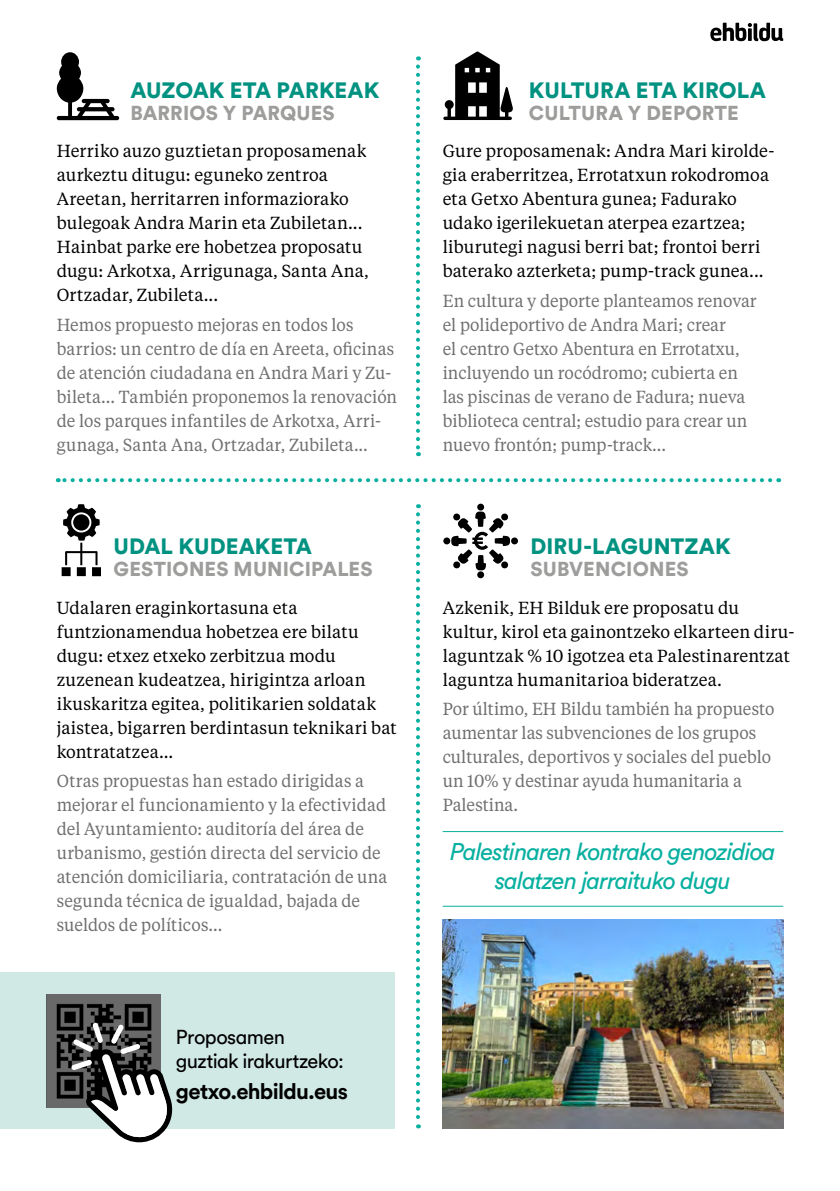
<style>
.page{position:relative;width:840px;height:1191px;background:#fff}
.page>*{position:absolute;margin:0;border:0;box-sizing:border-box;transform-origin:0 0}
.t1{font:italic 24px/28.8px "Bildu Sans";letter-spacing:-.04em;color:#08b0a0;text-align:center}
.t2{font:900 22px "Bildu Sans";color:#009281}
.t3{font:700 22px "Bildu Sans";letter-spacing:-.03em;color:#000}
.t4{font:900 20px "Bildu Sans";letter-spacing:.01em;color:#9d9d9c}
.t5{font:20px/24px "Bildu Sans";letter-spacing:-.03em;color:#000}
.t6{font:17.4px/24px "Tiempos Text";color:#706f6f;scale:.94 1}
.t7{font:17.4px/24px "Tiempos Text";letter-spacing:.01em;color:#000}
</style>
<div class="page">
<svg style="left:710px;top:23px;width:72px;height:18px"></svg>
<svg style="left:416px;top:66px;width:4px;height:390px"></svg>
<svg style="left:416px;top:514px;width:4px;height:614px"></svg>
<svg style="left:57px;top:52px;width:62px;height:68px"></svg>
<svg style="left:62px;top:504px;width:39px;height:72px"></svg>
<svg style="left:443px;top:52px;width:70px;height:68px"></svg>
<div style="left:477px;top:503px;width:7px;height:7px;background:#000;border-radius:50%"></div>
<div style="left:443px;top:537px;width:7px;height:7px;background:#000;border-radius:50%"></div>
<div style="left:477px;top:571px;width:7px;height:7px;background:#000;border-radius:50%"></div>
<div style="left:511px;top:537px;width:6px;height:7px;background:#000;border-radius:50%"></div>
<svg style="left:451px;top:511px;width:58px;height:59px"></svg>
<svg style="left:58px;top:478px;width:711px;height:4px"></svg>
<img style="left:442px;top:920px;width:340px;height:208px">
<hr style="left:442px;top:831px;width:340px;height:1px;background:#08b0a0">
<hr style="left:442px;top:906px;width:340px;height:1px;background:#08b0a0">
<div style="left:0;top:972px;width:394px;height:156px;background:#d0e9e4"></div>
<svg style="left:46px;top:994px;width:115px;height:114px;fill:#696969"></svg>
<svg style="left:71px;top:1022px;width:103px;height:120px"></svg>
<p class="t2" style="left:130px;top:75px;width:250px">AUZOAK ETA PARKEAK</p>
<p class="t4" style="left:130px;top:99px;width:206px">BARRIOS Y PARQUES</p>
<p class="t2" style="left:528px;top:75px;width:238px">KULTURA ETA KIROLA</p>
<p class="t4" style="left:528px;top:99px;width:211px">CULTURA Y DEPORTE</p>
<p class="t7" style="left:57px;top:138px;width:313px">Herriko auzo guztietan proposamenak aurkeztu ditugu: eguneko zentroa Areetan, herritarren informaziorako bulegoak Andra Marin eta Zubiletan...<br>Hainbat parke ere hobetzea proposatu dugu: Arkotxa, Arrigunaga, Santa Ana, Ortzadar, Zubileta...</p>
<p class="t6" style="left:57px;top:312px;width:363px">Hemos propuesto mejoras en todos los barrios: un centro de día en Areeta, oficinas de atención ciudadana en Andra Mari y Zu&shy;bileta... También proponemos la renovación de los parques infantiles de Arkotxa, Arri&shy;gunaga, Santa Ana, Ortzadar, Zubileta...</p>
<p class="t7" style="left:442px;top:138px;width:333px">Gure proposamenak: Andra Mari kirolde&shy;gia eraberritzea, Errotatxun rokodromoa eta Getxo Abentura gunea; Fadurako udako igerilekuetan aterpea ezartzea; liburutegi nagusi berri bat; frontoi berri baterako azterketa; pump-track gunea...</p>
<p class="t6" style="left:442px;top:288px;width:335px">En cultura y deporte planteamos renovar el polideportivo de Andra Mari; crear<br>el centro Getxo Abentura en Errotatxu, incluyendo un rocódromo; cubierta en las piscinas de verano de Fadura; nueva biblioteca central; estudio para crear un nuevo frontón; pump-track...</p>
<p class="t2" style="left:113px;top:531px;width:200px">UDAL KUDEAKETA</p>
<p class="t4" style="left:113px;top:555px;width:260px">GESTIONES MUNICIPALES</p>
<p class="t2" style="left:530px;top:531px;width:202px">DIRU-LAGUNTZAK</p>
<p class="t4" style="left:530px;top:555px;width:160px">SUBVENCIONES</p>
<p class="t7" style="left:57px;top:594px;width:341px">Udalaren eraginkortasuna eta funtzionamendua hobetzea ere bilatu dugu: etxez etxeko zerbitzua modu zuzenean kudeatzea, hirigintza arloan ikuskaritza egitea, politikarien soldatak jaistea, bigarren berdintasun teknikari bat kontratatzea...</p>
<p class="t6" style="left:57px;top:768px;width:353px">Otras propuestas han estado dirigidas a mejorar el funcionamiento y la efectividad del Ayuntamiento: auditoría del área de urbanismo, gestión directa del servicio de atención domiciliaria, contratación de una segunda técnica de igualdad, bajada de sueldos de políticos...</p>
<p class="t7" style="left:442px;top:594px;width:353px">Azkenik, EH Bilduk ere proposatu du kultur, kirol eta gainontzeko elkarteen diru&shy;laguntzak % 10 igotzea eta Palestinarentzat laguntza humanitarioa bideratzea.</p>
<p class="t6" style="left:442px;top:696px;width:354px">Por último, EH Bildu también ha propuesto aumentar las subvenciones de los grupos culturales, deportivos y sociales del pueblo un 10% y destinar ayuda humanitaria a Palestina.</p>
<h1 class="t1" style="left:450px;top:836px;width:327px">Palestinaren kontrako genozidioa salatzen jarraituko dugu</h1>
<p class="t5" style="left:176px;top:1023px;width:169px">Proposamen guztiak irakurtzeko:</p>
<p class="t3" style="left:176px;top:1076px;width:173px">getxo.ehbildu.eus</p>
</div>
